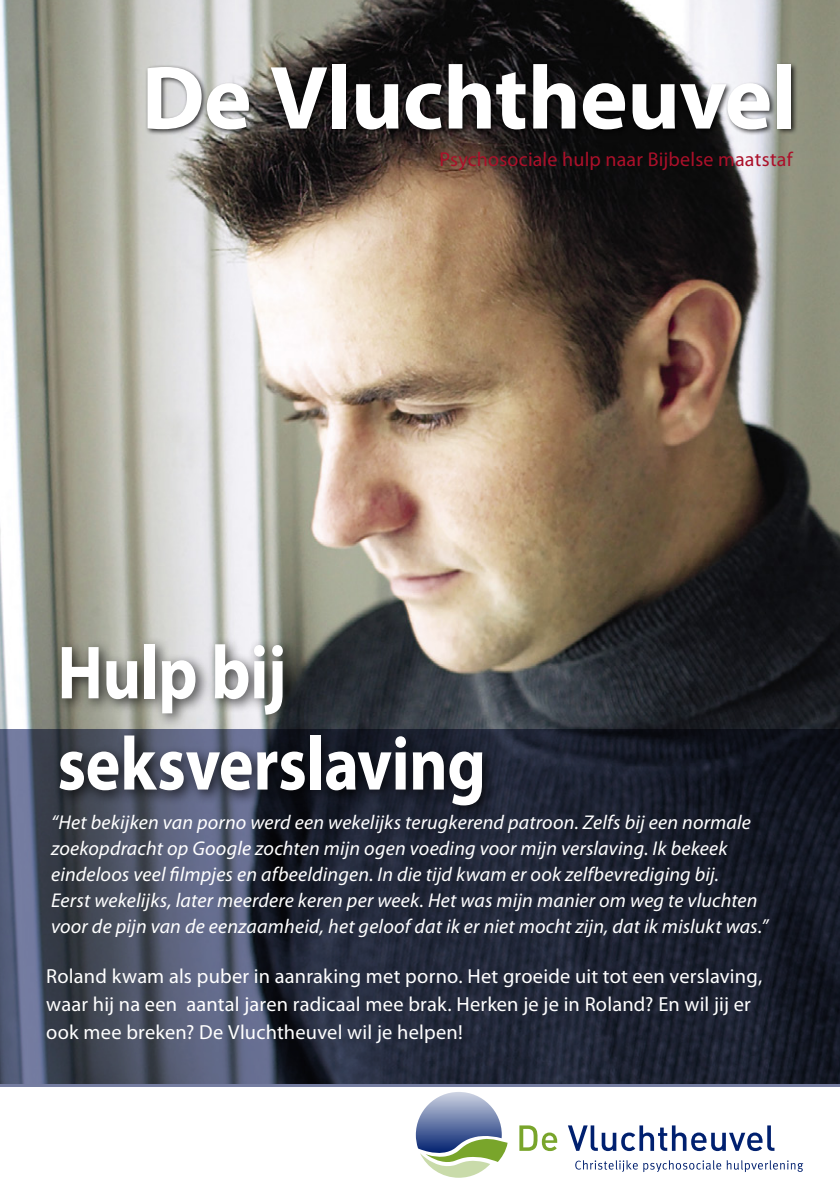
<style>
.page{position:relative;width:840px;height:1191px;background:#fff}
.page>*{position:absolute;margin:0;border:0;box-sizing:border-box;transform-origin:0 0}
.t1{font:700 90.6px "Myriad Pro";letter-spacing:-.01em;color:#fff}
.t2{font:700 76px/91.2px "Myriad Pro";letter-spacing:-.01em;color:#fff;scale:.87 1}
.t3{font:20.4px/28px "Myriad Pro";letter-spacing:.01em;color:#fff}
.t4{font:italic 20px/26px "Myriad Pro";letter-spacing:.01em;color:#fff}
.t5{font:20px "Myriad Pro";letter-spacing:.01em;color:#ac102a}
</style>
<div class="page">
<hr style="left:0;top:819px;width:1px;height:372px;background:#2b376f">
<img style="left:0;top:0;width:839px;height:729px">
<svg style="left:0;top:729px;width:839px;height:357px;background:#2b3142"></svg>
<div style="left:145px;top:62px;width:652px;height:74px;background:#000;opacity:.75"></div>
<div style="left:0;top:1153px;width:839px;height:38px;background:#fff"></div>
<div style="left:52px;top:636px;width:446px;height:185px;background:#000;opacity:.75"></div>
<svg style="left:519px;top:1125px;width:38px;height:26px"></svg>
<svg style="left:568px;top:1125px;width:206px;height:26px"></svg>
<svg style="left:415px;top:1092px;width:92px;height:85px"></svg>
<svg style="left:575px;top:1160px;width:227px;height:12px"></svg>
<h1 class="t1" style="left:141px;top:47px;width:656px">De Vluchtheuvel</h1>
<p class="t5" style="left:439px;top:148px;width:354px">Psychosociale hulp naar Bijbelse maatstaf</p>
<h2 class="t2" style="left:57px;top:628px;width:494px">Hulp bij seksverslaving</h2>
<p class="t4" style="left:51px;top:809px;width:718px">“Het bekijken van porno werd een wekelijks terugkerend patroon. Zelfs bij een normale zoekopdracht op Google zochten mijn ogen voeding voor mijn verslaving. Ik bekeek eindeloos veel filmpjes en afbeeldingen. In die tijd kwam er ook zelfbevrediging bij.<br>Eerst wekelijks, later meerdere keren per week. Het was mijn manier om weg te vluchten voor de pijn van de eenzaamheid, het geloof dat ik er niet mocht zijn, dat ik mislukt was.”</p>
<p class="t3" style="left:46px;top:962px;width:717px">Roland kwam als puber in aanraking met porno. Het groeide uit tot een verslaving, waar hij na een aantal jaren radicaal mee brak. Herken je je in Roland? En wil jij er ook mee breken? De Vluchtheuvel wil je helpen!</p>
</div>
